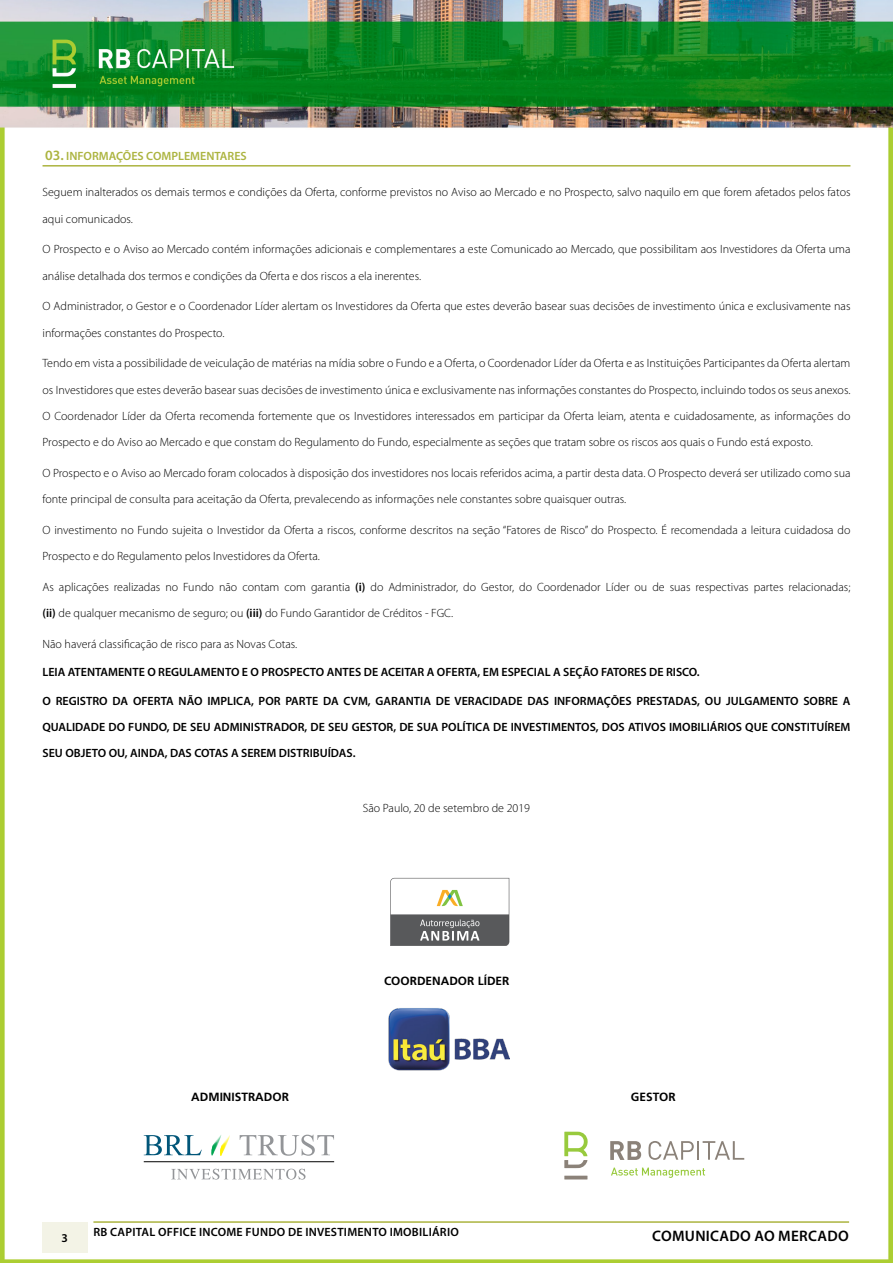
<style>
.page{position:relative;width:893px;height:1263px;background:#fff}
.page>*{position:absolute;margin:0;border:0;box-sizing:border-box;transform-origin:0 0}
.t1{font:600 15.15px "Myriad Pro";letter-spacing:.02em;color:#000}
.t2{font:300 12px/26.4px "Myriad Pro";color:#000}
.t3{font:600 12px/26.4px "Myriad Pro";color:#000;text-align:justify}
.t4{font:600 12px "Myriad Pro";letter-spacing:.02em;color:#000}
.t5{font:600 12px "Myriad Pro";color:#acb440}
.t6{font:700 11.85px "Frutiger";color:#000}
.s1{font-size:14.25px}
.s2{font-weight:600}
</style>
<div class="page">
<img style="left:0;top:0;width:893px;height:1263px">
<div style="left:42px;top:1222px;width:45px;height:30px;background:#f3f3e6"></div>
<hr style="left:93px;top:1221px;width:756px;height:2px;background:#acb440">
<hr style="left:43px;top:165px;width:807px;height:2px;background:#acb440">
<svg style="left:390px;top:878px;width:119px;height:68px"></svg>
<img style="left:388px;top:1007px;width:122px;height:64px">
<svg style="left:144px;top:1135px;width:58px;height:20px"></svg>
<svg style="left:240px;top:1135px;width:94px;height:21px"></svg>
<svg style="left:211px;top:1135px;width:19px;height:21px"></svg>
<hr style="left:144px;top:1161px;width:190px;height:1px;background:#000">
<svg style="left:171px;top:1169px;width:135px;height:10px"></svg>
<svg style="left:564px;top:1176px;width:23px;height:3px"></svg>
<svg style="left:564px;top:1132px;width:24px;height:36px"></svg>
<svg style="left:610px;top:1141px;width:31px;height:19px"></svg>
<svg style="left:648px;top:1141px;width:96px;height:19px"></svg>
<svg style="left:611px;top:1167px;width:94px;height:11px"></svg>
<p class="t5" style="left:45px;top:148px;width:203px"><span class="s1">03.</span> INFORMAÇÕES COMPLEMENTARES</p>
<p class="t2" style="left:43px;top:179px;width:809px">Seguem inalterados os demais termos e condições da Oferta, conforme previstos no Aviso ao Mercado e no Prospecto, salvo naquilo em que forem afetados pelos fatos aqui comunicados.</p>
<p class="t2" style="left:43px;top:236px;width:809px">O Prospecto e o Aviso ao Mercado contém informações adicionais e complementares a este Comunicado ao Mercado, que possibilitam aos Investidores da Oferta uma análise detalhada dos termos e condições da Oferta e dos riscos a ela inerentes.</p>
<p class="t2" style="left:43px;top:293px;width:809px">O Administrador, o Gestor e o Coordenador Líder alertam os Investidores da Oferta que estes deverão basear suas decisões de investimento única e exclusivamente nas informações constantes do Prospecto.</p>
<p class="t2" style="left:43px;top:350px;width:809px;text-align:justify">Tendo em vista a possibilidade de veiculação de matérias na mídia sobre o Fundo e a Oferta, o Coordenador Líder da Oferta e as Instituições Participantes da Oferta alertam os Investidores que estes deverão basear suas decisões de investimento única e exclusivamente nas informações constantes do Prospecto, incluindo todos os seus anexos.<br>O Coordenador Líder da Oferta recomenda fortemente que os Investidores interessados em participar da Oferta leiam, atenta e cuidadosamente, as informações do Prospecto e do Aviso ao Mercado e que constam do Regulamento do Fundo, especialmente as seções que tratam sobre os riscos aos quais o Fundo está exposto.</p>
<p class="t2" style="left:43px;top:460px;width:809px">O Prospecto e o Aviso ao Mercado foram colocados à disposição dos investidores nos locais referidos acima, a partir desta data. O Prospecto deverá ser utilizado como sua fonte principal de consulta para aceitação da Oferta, prevalecendo as informações nele constantes sobre quaisquer outras.</p>
<p class="t2" style="left:43px;top:517px;width:809px">O investimento no Fundo sujeita o Investidor da Oferta a riscos, conforme descritos na seção “Fatores de Risco” do Prospecto. É recomendada a leitura cuidadosa do<br>Prospecto e do Regulamento pelos Investidores da Oferta.</p>
<p class="t2" style="left:43px;top:574px;width:809px">As aplicações realizadas no Fundo não contam com garantia <span class="s2">(i)</span> do Administrador, do Gestor, do Coordenador Líder ou de suas respectivas partes relacionadas; <span class="s2">(ii)</span> de qualquer mecanismo de seguro; ou <span class="s2">(iii)</span> do Fundo Garantidor de Créditos - FGC.</p>
<p class="t2" style="left:43px;top:631px;width:256px">Não haverá classificação de risco para as Novas Cotas.</p>
<p class="t3" style="left:43px;top:659px;width:659px">LEIA ATENTAMENTE O REGULAMENTO E O PROSPECTO ANTES DE ACEITAR A OFERTA, EM ESPECIAL A SEÇÃO FATORES DE RISCO.</p>
<p class="t3" style="left:43px;top:687px;width:809px">O REGISTRO DA OFERTA NÃO IMPLICA, POR PARTE DA CVM, GARANTIA DE VERACIDADE DAS INFORMAÇÕES PRESTADAS, OU JULGAMENTO SOBRE A QUALIDADE DO FUNDO, DE SEU ADMINISTRADOR, DE SEU GESTOR, DE SUA POLÍTICA DE INVESTIMENTOS, DOS ATIVOS IMOBILIÁRIOS QUE CONSTITUÍREM SEU OBJETO OU, AINDA, DAS COTAS A SEREM DISTRIBUÍDAS.</p>
<p class="t2" style="left:363px;top:795px;width:169px">São Paulo, 20 de setembro de 2019</p>
<p class="t6" style="left:384px;top:974px;width:127px">COORDENADOR LÍDER</p>
<p class="t6" style="left:191px;top:1090px;width:99px">ADMINISTRADOR</p>
<p class="t6" style="left:631px;top:1090px;width:46px">GESTOR</p>
<p class="t4" style="left:94px;top:1225px;width:367px">RB CAPITAL OFFICE INCOME FUNDO DE INVESTIMENTO IMOBILIÁRIO</p>
<p class="t3" style="left:61px;top:1224px;width:8px">3</p>
<p class="t1" style="left:652px;top:1226px;width:198px">COMUNICADO AO MERCADO</p>
</div>
